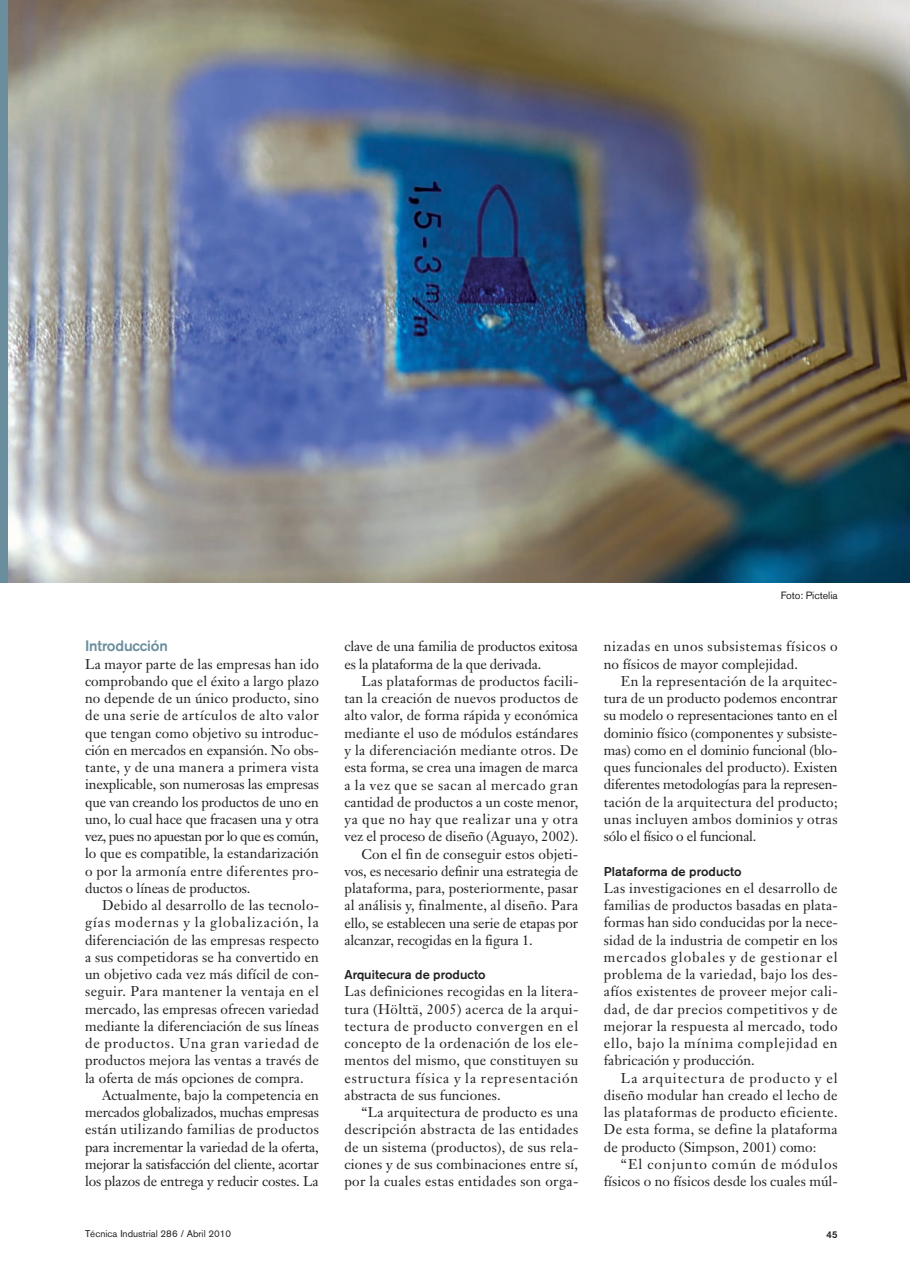
<style>
.page{position:relative;width:910px;height:1280px;background:#fff}
.page>*{position:absolute;margin:0;border:0;box-sizing:border-box;transform-origin:0 0}
.t1{font:500 15px "Akzidenz Grotesk BE";letter-spacing:-.01em;color:#6a8e9e}
.t2{font:13.95px/17.2px "Janson Text";letter-spacing:.005em;color:#231f20;text-align:justify}
.t3{font:13.95px/17.2px "Janson Text";letter-spacing:.04em;color:#231f20}
.t4{font:13.95px "Janson Text";letter-spacing:.045em;color:#231f20}
.t5{font:500 12.75px "Akzidenz Grotesk BE";letter-spacing:.005em;color:#231f20}
.t6{font:10.5px "Akzidenz Grotesk BE";letter-spacing:-.005em;color:#231f20}
.t7{font:9.75px "Akzidenz Grotesk BE";color:#231f20}
.t8{font:500 9.75px "Akzidenz Grotesk BE";color:#231f20}
</style>
<div class="page">
<div style="left:0;top:0;width:9px;height:582px;background:#6a8e9e"></div>
<img style="left:9px;top:0;width:901px;height:582px">
<p class="t1" style="left:85px;top:641px;width:84px">Introducción</p>
<p class="t2" style="left:85px;top:656px;width:235px">La mayor parte de las empresas han ido comprobando que el éxito a largo plazo no depende de un único producto, sino de una serie de artículos de alto valor que tengan como objetivo su introduc&shy;ción en mercados en expansión. No obs&shy;tante, y de una manera a primera vista inexplicable, son numerosas las empresas que van creando los productos de uno en uno, lo cual hace que fracasen una y otra vez, pues no apuestan por lo que es común, lo que es compatible, la estandarización o por la armonía entre diferentes pro&shy;ductos o líneas de productos.</p>
<p class="t2" style="left:85px;top:898px;width:236px;text-indent:17px">Debido al desarrollo de las tecnolo&shy;gías modernas y la globalización, la diferenciación de las empresas respecto a sus competidoras se ha convertido en un objetivo cada vez más difícil de con&shy;seguir. Para mantener la ventaja en el mercado, las empresas ofrecen variedad mediante la diferenciación de sus líneas de productos. Una gran variedad de productos mejora las ventas a través de la oferta de más opciones de compra.</p>
<p class="t2" style="left:85px;top:1088px;width:235px;text-indent:17px">Actualmente, bajo la competencia en mercados globalizados, muchas empresas están utilizando familias de productos para incrementar la variedad de la oferta, mejorar la satisfacción del cliente, acortar los plazos de entrega y reducir costes. La</p>
<p class="t2" style="left:344px;top:639px;width:235px">clave de una familia de productos exitosa es la plataforma de la que derivada.</p>
<p class="t2" style="left:361px;top:674px;width:219px">Las plataformas de productos facili-</p>
<p class="t2" style="left:344px;top:691px;width:235px">tan la creación de nuevos productos de</p>
<p class="t2" style="left:344px;top:708px;width:235px">alto valor, de forma rápida y económica</p>
<p class="t2" style="left:344px;top:726px;width:235px">mediante el uso de módulos estándares</p>
<p class="t2" style="left:344px;top:743px;width:235px">y la diferenciación mediante otros. De</p>
<p class="t2" style="left:344px;top:760px;width:235px">esta forma, se crea una imagen de marca</p>
<p class="t3" style="left:344px;top:777px;width:235px">a la vez que se sacan al mercado gran</p>
<p class="t2" style="left:344px;top:795px;width:235px">cantidad de productos a un coste menor,</p>
<p class="t4" style="left:344px;top:813px;width:235px">ya que no hay que realizar una y otra</p>
<p class="t2" style="left:344px;top:829px;width:235px">vez el proceso de diseño (Aguayo, 2002).</p>
<p class="t2" style="left:361px;top:846px;width:218px">Con el fin de conseguir estos objeti-</p>
<p class="t2" style="left:344px;top:864px;width:235px">vos, es necesario definir una estrategia de</p>
<p class="t2" style="left:344px;top:881px;width:235px">plataforma, para, posteriormente, pasar</p>
<p class="t2" style="left:344px;top:898px;width:235px">al análisis y, finalmente, al diseño. Para</p>
<p class="t2" style="left:344px;top:915px;width:235px">ello, se establecen una serie de etapas por</p>
<p class="t2" style="left:344px;top:933px;width:190px">alcanzar, recogidas en la figura 1.</p>
<p class="t5" style="left:344px;top:970px;width:143px">Arquitecura de producto</p>
<p class="t2" style="left:344px;top:984px;width:236px">Las definiciones recogidas en la litera&shy;tura (Hölttä, 2005) acerca de la arqui&shy;tectura de producto convergen en el concepto de la ordenación de los ele&shy;mentos del mismo, que constituyen su estructura física y la representación abstracta de sus funciones.</p>
<p class="t2" style="left:344px;top:1105px;width:236px;text-indent:17px">“La arquitectura de producto es una descripción abstracta de las entidades de un sistema (productos), de sus rela&shy;ciones y de sus combinaciones entre sí, por la cuales estas entidades son orga-</p>
<p class="t6" style="left:781px;top:592px;width:59px">Foto: Pictelia</p>
<p class="t3" style="left:604px;top:639px;width:235px">nizadas en unos subsistemas físicos o no físicos de mayor complejidad.</p>
<p class="t2" style="left:604px;top:674px;width:235px;text-indent:17px">En la representación de la arquitec&shy;tura de un producto podemos encontrar su modelo o representaciones tanto en el dominio físico (componentes y subsiste&shy;mas) como en el dominio funcional (blo&shy;ques funcionales del producto). Existen diferentes metodologías para la represen&shy;tación de la arquitectura del producto; unas incluyen ambos dominios y otras sólo el físico o el funcional.</p>
<p class="t5" style="left:604px;top:866px;width:139px">Plataforma de producto</p>
<p class="t2" style="left:604px;top:881px;width:236px">Las investigaciones en el desarrollo de familias de productos basadas en plata&shy;formas han sido conducidas por la nece&shy;sidad de la industria de competir en los mercados globales y de gestionar el problema de la variedad, bajo los des&shy;afíos existentes de proveer mejor cali&shy;dad, de dar precios competitivos y de mejorar la respuesta al mercado, todo ello, bajo la mínima complejidad en fabricación y producción.</p>
<p class="t2" style="left:604px;top:1070px;width:235px;text-indent:17px">La arquitectura de producto y el diseño modular han creado el lecho de las plataformas de producto eficiente.<br>De esta forma, se define la plataforma de producto (Simpson, 2001) como:</p>
<p class="t2" style="left:604px;top:1157px;width:236px;text-align:right">“El conjunto común de módulos físicos o no físicos desde los cuales múl-</p>
<p class="t7" style="left:85px;top:1230px;width:148px">Técnica Industrial 286 / Abril 2010</p>
<p class="t8" style="left:826px;top:1231px;width:13px">45</p>
</div>
